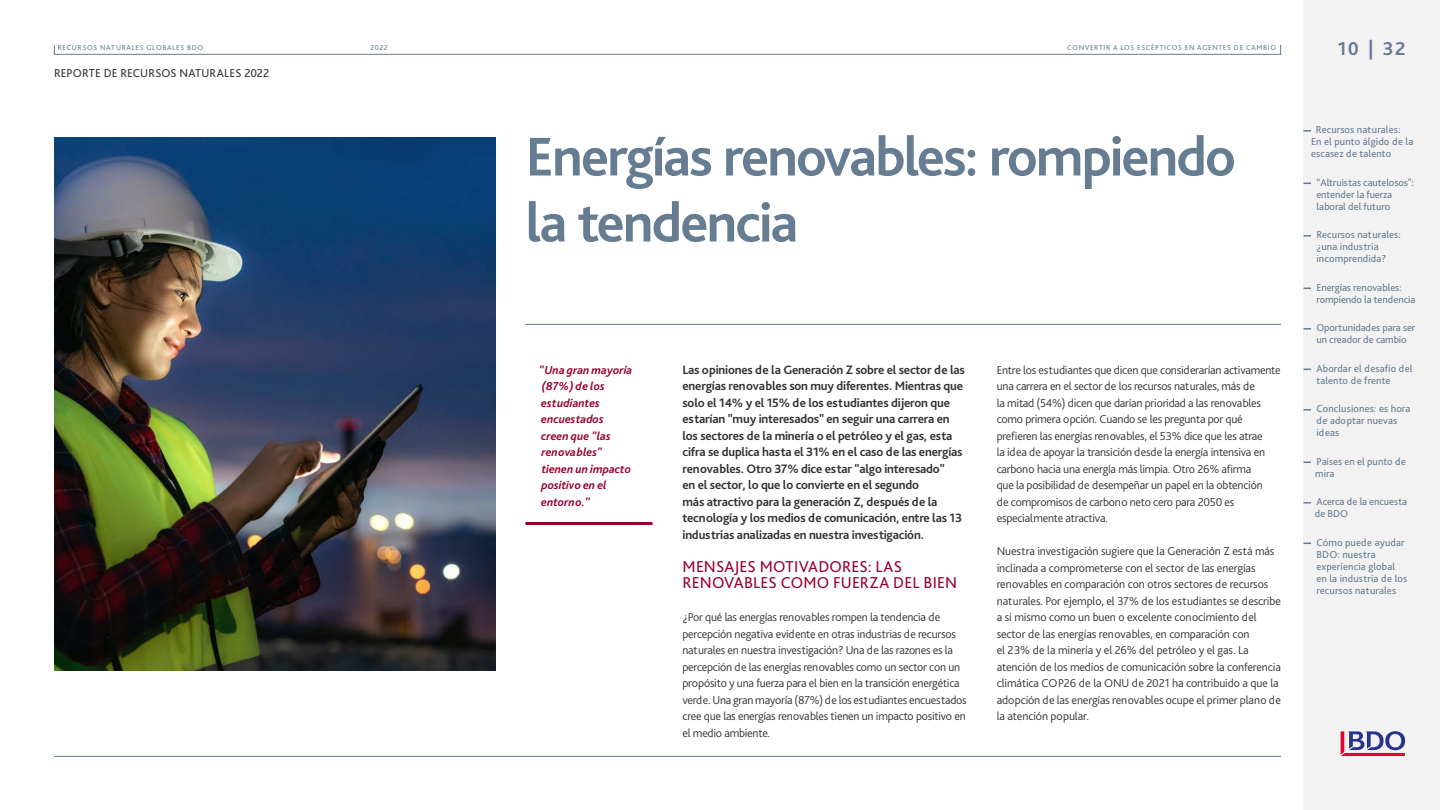
<style>
.page{position:relative;width:1440px;height:810px;background:#fff}
.page>*{position:absolute;margin:0;border:0;box-sizing:border-box;transform-origin:0 0}
.Headline_1{font:700 57px/66px "Bliss Pro";letter-spacing:-.035em;color:#657c91}
.t1{font:700 19.5px "Bliss Pro";color:#657c91}
.Headline_3{font:16.5px/16.5px "Bliss Pro";letter-spacing:.01em;color:#98002e}
.Headline_4{font:700 12.75px/16.5px "Bliss Pro";letter-spacing:-.015em;color:#333}
.Para{font:300 12px/16.5px "Bliss Pro";letter-spacing:-.02em;color:#333}
.Body_quote{font:italic 700 12px/16.5px "Bliss Pro";color:#98002e}
.t2{font:12px "Bliss Pro";letter-spacing:.01em;color:#333}
.t3{font:10.5px/12px "Bliss Pro";letter-spacing:.01em;color:#657c91}
.t4{font:10.5px/12px "Bliss Pro";letter-spacing:-.01em;color:#657c91}
.t5{font:7.5px "Bliss Pro";letter-spacing:.085em;color:#657c91}
</style>
<div class="page">
<div style="left:1304px;top:0;width:136px;height:810px;background:#f2f2f2"></div>
<svg style="left:1304px;top:130px;width:7px;height:2px"></svg>
<svg style="left:1304px;top:235px;width:7px;height:2px"></svg>
<svg style="left:1304px;top:328px;width:7px;height:2px"></svg>
<svg style="left:1304px;top:409px;width:7px;height:2px"></svg>
<svg style="left:1304px;top:502px;width:7px;height:2px"></svg>
<svg style="left:1341px;top:731px;width:64px;height:25px"></svg>
<div style="left:54px;top:45px;width:1227px;height:10px;border:1px solid #657c91"></div>
<hr style="left:54px;top:756px;width:1227px;height:1px;background:#657c91">
<hr style="left:525px;top:324px;width:756px;height:1px;background:#657c91">
<img style="left:54px;top:138px;width:441px;height:533px">
<hr style="left:525px;top:522px;width:127px;height:3px;background:#98002e">
<p class="t5" style="left:58px;top:43px;width:147px">RECURSOS NATURALES GLOBALES BDO</p>
<p class="t2" style="left:54px;top:65px;width:217px">REPORTE DE RECURSOS NATURALES 2022</p>
<p class="t5" style="left:370px;top:43px;width:19px">2022</p>
<p class="t5" style="left:1067px;top:43px;width:210px">CONVERTIR A LOS ESCÉPTICOS EN AGENTES DE CAMBIO</p>
<p class="Headline_1" style="left:525px;top:122px;width:712px">Energías renovables: rompiendo la tendencia</p>
<p class="Body_quote" style="left:539px;top:361px;width:95px">"Una gran mayoría (87%) de los estudiantes encuestados<br>creen que "las renovables" tienen un impacto positivo en el entorno."</p>
<p class="Headline_4" style="left:682px;top:361px;width:284px">Las opiniones de la Generación Z sobre el sector de las energías renovables son muy diferentes. Mientras que solo el 14% y el 15% de los estudiantes dijeron que estarían "muy interesados" en seguir una carrera en los sectores de la minería o el petróleo y el gas, esta cifra se duplica hasta el 31% en el caso de las energías renovables. Otro 37% dice estar "algo interesado"<br>en el sector, lo que lo convierte en el segundo<br>más atractivo para la generación Z, después de la tecnología y los medios de comunicación, entre las 13 industrias analizadas en nuestra investigación.</p>
<p class="Headline_3" style="left:683px;top:557px;width:276px">MENSAJES MOTIVADORES: LAS<br>RENOVABLES COMO FUERZA DEL BIEN</p>
<p class="Para" style="left:682px;top:608px;width:286px">¿Por qué las energías renovables rompen la tendencia de percepción negativa evidente en otras industrias de recursos naturales en nuestra investigación? Una de las razones es la percepción de las energías renovables como un sector con un propósito y una fuerza para el bien en la transición energética verde. Una gran mayoría (87%) de los estudiantes encuestados cree que las energías renovables tienen un impacto positivo en el medio ambiente.</p>
<p class="Para" style="left:997px;top:361px;width:286px">Entre los estudiantes que dicen que considerarían activamente una carrera en el sector de los recursos naturales, más de<br>la mitad (54%) dicen que darían prioridad a las renovables como primera opción. Cuando se les pregunta por qué prefieren las energías renovables, el 53% dice que les atrae<br>la idea de apoyar la transición desde la energía intensiva en carbono hacia una energía más limpia. Otro 26% afirma<br>que la posibilidad de desempeñar un papel en la obtención<br>de compromisos de carbono neto cero para 2050 es especialmente atractiva.</p>
<p class="Para" style="left:997px;top:542px;width:286px">Nuestra investigación sugiere que la Generación Z está más inclinada a comprometerse con el sector de las energías renovables en comparación con otros sectores de recursos naturales. Por ejemplo, el 37% de los estudiantes se describe a sí mismo como un buen o excelente conocimiento del sector de las energías renovables, en comparación con<br>el 23% de la minería y el 26% del petróleo y el gas. La atención de los medios de comunicación sobre la conferencia climática COP26 de la ONU de 2021 ha contribuido a que la adopción de las energías renovables ocupe el primer plano de la atención popular.</p>
<h2 class="t1" style="left:1338px;top:37px;width:69px">10 | 32</h2>
<p class="t3" style="left:1311px;top:124px;width:104px;text-indent:5px">Recursos naturales:<br>En el punto álgido de la escasez de talento</p>
<p class="t4" style="left:1316px;top:176px;width:99px">“Altruistas cautelosos": entender la fuerza laboral del futuro</p>
<p class="t3" style="left:1316px;top:229px;width:86px">Recursos naturales: ¿una industria incomprendida?</p>
<p class="t4" style="left:1316px;top:281px;width:100px">Energías renovables: rompiendo la tendencia</p>
<p class="t4" style="left:1316px;top:322px;width:100px">Oportunidades para ser un creador de cambio</p>
<p class="t3" style="left:1316px;top:362px;width:98px">Abordar el desafío del talento de frente</p>
<p class="t3" style="left:1316px;top:403px;width:95px">Conclusiones: es hora de adoptar nuevas ideas</p>
<p class="t3" style="left:1315px;top:455px;width:92px">Países en el punto de mira</p>
<p class="t4" style="left:1315px;top:496px;width:94px">Acerca de la encuesta de BDO</p>
<p class="t3" style="left:1316px;top:536px;width:92px">Cómo puede ayudar<br>BDO: nuestra experiencia global en la industria de los recursos naturales</p>
</div>
